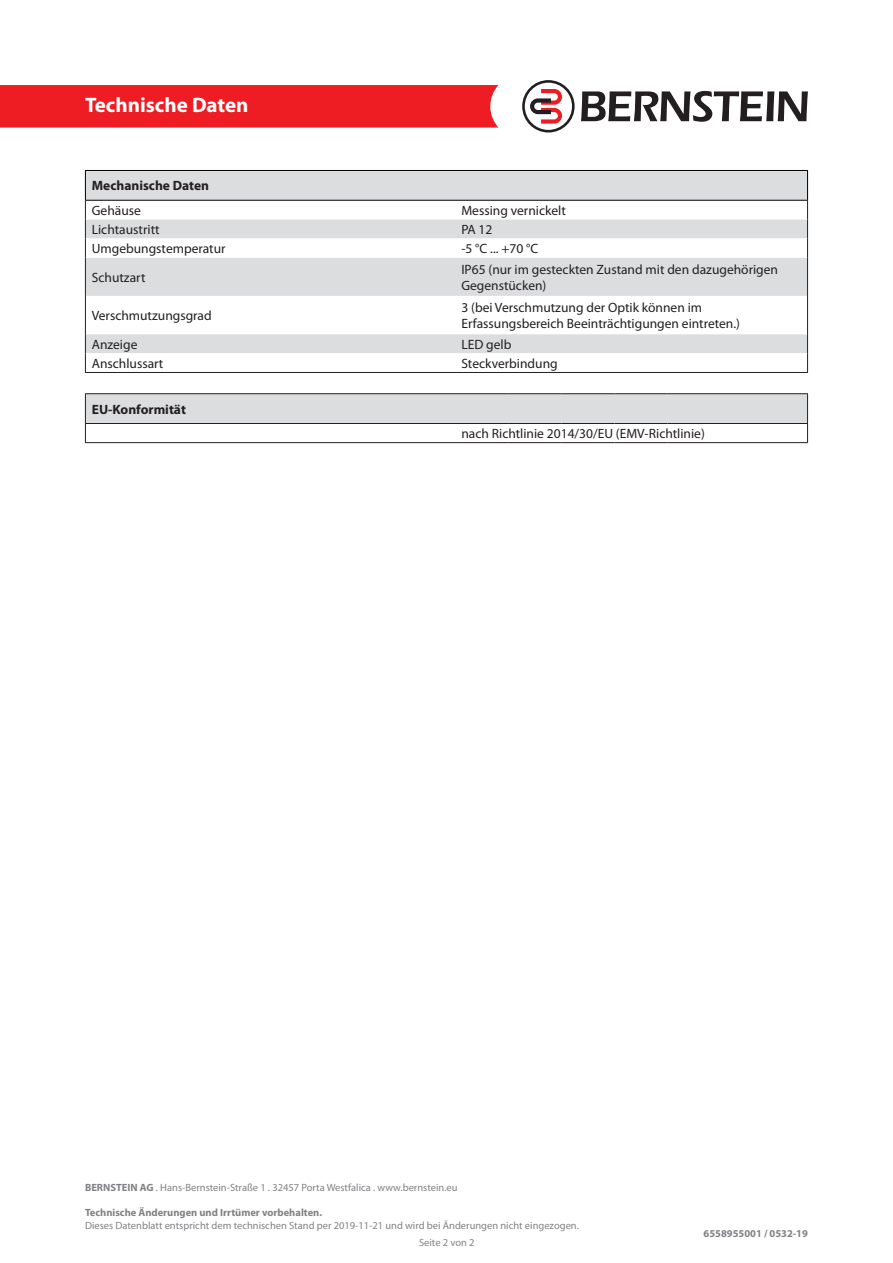
<style>
.page{position:relative;width:893px;height:1263px;background:#fff}
.page>*{position:absolute;margin:0;border:0;box-sizing:border-box;transform-origin:0 0}
.t1{font:700 21px "Myriad Pro";color:#fff}
.t2{font:13.5px/16.2px "Myriad Pro";color:#231f20}
.t3{font:700 13.5px "Myriad Pro";color:#231f20}
.t4{font:10.5px "Myriad Pro";color:#808285}
.t5{font:700 10.5px "Myriad Pro";color:#808285}
.s1{font-weight:700}
</style>
<div class="page">
<div style="left:0;top:85px;width:498px;height:43px;background:#ee1d23"></div>
<svg style="left:581px;top:91px;width:227px;height:31px"></svg>
<svg style="left:522px;top:80px;width:53px;height:53px"></svg>
<div style="left:86px;top:171px;width:721px;height:29px;background:#dcdddf"></div>
<svg style="left:86px;top:219px;width:721px;height:134px;fill:#dcdddf"></svg>
<hr style="left:85px;top:258px;width:1px;height:38px;background:#231f20">
<hr style="left:807px;top:258px;width:1px;height:38px;background:#231f20">
<hr style="left:85px;top:296px;width:1px;height:38px;background:#231f20">
<hr style="left:807px;top:296px;width:1px;height:38px;background:#231f20">
<hr style="left:85px;top:170px;width:370px;height:1px;background:#000">
<svg style="left:85px;top:171px;width:1px;height:87px"></svg>
<hr style="left:455px;top:170px;width:353px;height:1px;background:#000">
<svg style="left:807px;top:171px;width:1px;height:87px"></svg>
<hr style="left:85px;top:200px;width:370px;height:1px;background:#000">
<hr style="left:455px;top:200px;width:353px;height:1px;background:#000">
<svg style="left:85px;top:334px;width:1px;height:38px"></svg>
<svg style="left:807px;top:334px;width:1px;height:38px"></svg>
<hr style="left:85px;top:372px;width:370px;height:1px;background:#231f20">
<hr style="left:455px;top:372px;width:353px;height:1px;background:#231f20">
<svg style="left:85px;top:394px;width:723px;height:48px"></svg>
<hr style="left:85px;top:393px;width:370px;height:1px;background:#231f20">
<hr style="left:455px;top:393px;width:53px;height:1px;background:#231f20">
<hr style="left:508px;top:393px;width:53px;height:1px;background:#231f20">
<hr style="left:561px;top:393px;width:53px;height:1px;background:#231f20">
<hr style="left:614px;top:393px;width:54px;height:1px;background:#231f20">
<hr style="left:668px;top:393px;width:140px;height:1px;background:#231f20">
<hr style="left:85px;top:423px;width:370px;height:1px;background:#231f20">
<hr style="left:455px;top:423px;width:53px;height:1px;background:#231f20">
<hr style="left:508px;top:423px;width:53px;height:1px;background:#231f20">
<hr style="left:561px;top:423px;width:53px;height:1px;background:#231f20">
<hr style="left:614px;top:423px;width:54px;height:1px;background:#231f20">
<hr style="left:668px;top:423px;width:140px;height:1px;background:#231f20">
<hr style="left:85px;top:442px;width:370px;height:1px;background:#231f20">
<hr style="left:455px;top:442px;width:53px;height:1px;background:#231f20">
<hr style="left:508px;top:442px;width:53px;height:1px;background:#231f20">
<hr style="left:561px;top:442px;width:53px;height:1px;background:#231f20">
<hr style="left:614px;top:442px;width:54px;height:1px;background:#231f20">
<hr style="left:668px;top:442px;width:140px;height:1px;background:#231f20">
<h1 class="t1" style="left:85px;top:91px;width:165px">Technische Daten</h1>
<p class="t3" style="left:92px;top:177px;width:119px">Mechanische Daten</p>
<p class="t2" style="left:92px;top:202px;width:51px">Gehäuse</p>
<p class="t2" style="left:461px;top:202px;width:106px">Messing vernickelt</p>
<p class="t2" style="left:92px;top:221px;width:69px">Lichtaustritt</p>
<p class="t2" style="left:461px;top:221px;width:33px">PA 12</p>
<p class="t2" style="left:92px;top:240px;width:135px">Umgebungstemperatur</p>
<p class="t2" style="left:461px;top:240px;width:79px">-5 °C ... +70 °C</p>
<p class="t2" style="left:92px;top:269px;width:55px">Schutzart</p>
<p class="t2" style="left:461px;top:261px;width:318px">IP65 (nur im gesteckten Zustand mit den dazugehörigen<br>Gegenstücken)</p>
<p class="t2" style="left:92px;top:307px;width:121px">Verschmutzungsgrad</p>
<p class="t2" style="left:461px;top:299px;width:280px">3 (bei Verschmutzung der Optik können im<br>Erfassungsbereich Beeinträchtigungen eintreten.)</p>
<p class="t2" style="left:92px;top:336px;width:47px">Anzeige</p>
<p class="t2" style="left:461px;top:336px;width:52px">LED gelb</p>
<p class="t2" style="left:92px;top:355px;width:73px">Anschlussart</p>
<p class="t2" style="left:461px;top:355px;width:98px">Steckverbindung</p>
<p class="t3" style="left:92px;top:400px;width:96px">EU-Konformität</p>
<p class="t2" style="left:461px;top:425px;width:245px">nach Richtlinie 2014/30/EU (EMV-Richtlinie)</p>
<p class="t4" style="left:85px;top:1181px;width:374px"><span class="s1">BERNSTEIN AG</span> . Hans-Bernstein-Straße 1 . 32457 Porta Westfalica . www.bernstein.eu</p>
<p class="t5" style="left:85px;top:1206px;width:239px">Technische Änderungen und Irrtümer vorbehalten.</p>
<p class="t4" style="left:85px;top:1219px;width:495px">Dieses Datenblatt entspricht dem technischen Stand per 2019-11-21 und wird bei Änderungen nicht eingezogen.</p>
<p class="t4" style="left:419px;top:1236px;width:57px">Seite 2 von 2</p>
<p class="t5" style="left:704px;top:1227px;width:106px">6558955001 / 0532-19</p>
</div>
